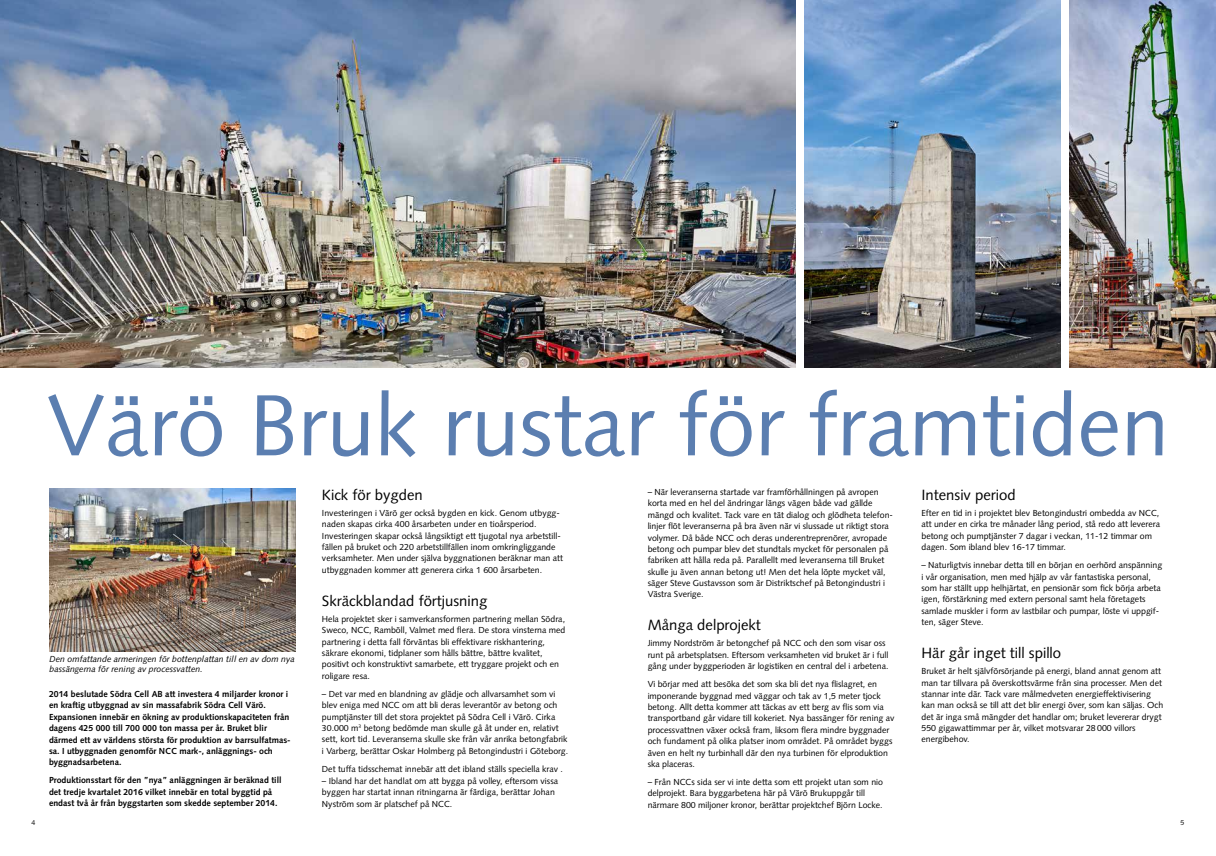
<style>
.page{position:relative;width:1216px;height:856px;background:#fff}
.page>*{position:absolute;margin:0;border:0;box-sizing:border-box;transform-origin:0 0}
.t1{font:86.62px "Syntax";color:#5b7eb0}
.t2{font:14.88px "Syntax";color:#000}
.t3{font:8.75px/11.4px "Syntax";color:#000}
.t4{font:700 8.75px/11.4px "Syntax";color:#000}
.t5{font:italic 8.75px/10.5px "Syntax";color:#000}
.t6{font:7px "Syntax";color:#000}
</style>
<div class="page">
<img style="left:0;top:0;width:795px;height:367px">
<img style="left:50px;top:488px;width:246px;height:163px">
<img style="left:1069px;top:0;width:146px;height:367px">
<img style="left:804px;top:0;width:256px;height:367px">
<h1 class="t1" style="left:47px;top:374px;width:1123px">Värö Bruk rustar för framtiden</h1>
<p class="t3" style="left:647px;top:486px;width:247px">– När leveranserna startade var framförhållningen på avropen korta med en hel del ändringar längs vägen både vad gällde mängd och kvalitet. Tack vare en tät dialog och glödheta telefon&shy;linjer flöt leveranserna på bra även när vi slussade ut riktigt stora volymer. Då både NCC och deras underentreprenörer, avropade betong och pumpar blev det stundtals mycket för personalen på fabriken att hålla reda på. Parallellt med leveranserna till Bruket skulle ju även annan betong ut! Men det hela löpte mycket väl, säger Steve Gustavsson som är Distriktschef på Betongindustri i Västra Sverige.</p>
<h2 class="t2" style="left:647px;top:616px;width:115px">Många delprojekt</h2>
<p class="t3" style="left:647px;top:638px;width:242px">Jimmy Nordström är betongchef på NCC och den som visar oss runt på arbetsplatsen. Eftersom verksamheten vid bruket är i full gång under byggperioden är logistiken en central del i arbetena.</p>
<p class="t3" style="left:647px;top:678px;width:248px">Vi börjar med att besöka det som ska bli det nya flislagret, en imponerande byggnad med väggar och tak av 1,5 meter tjock betong. Allt detta kommer att täckas av ett berg av flis som via transportband går vidare till kokeriet. Nya bassänger för rening av processvattnen växer också fram, liksom flera mindre byggnader och fundament på olika platser inom området. På området byggs även en helt ny turbinhall där den nya turbinen för elproduktion ska placeras.</p>
<p class="t3" style="left:647px;top:776px;width:237px">– Från NCCs sida ser vi inte detta som ett projekt utan som nio delprojekt. Bara byggarbetena här på Värö Brukuppgår till närmare 800 miljoner kronor, berättar projektchef Björn Locke.</p>
<h2 class="t2" style="left:322px;top:486px;width:102px">Kick för bygden</h2>
<p class="t3" style="left:322px;top:507px;width:242px">Investeringen i Värö ger också bygden en kick. Genom utbygg&shy;naden skapas cirka 400 årsarbeten under en tioårsperiod.<br>Investeringen skapar också långsiktigt ett tjugotal nya arbetstill&shy;fällen på bruket och 220 arbetstillfällen inom omkringliggande verksamheter. Men under själva byggnationen beräknar man att utbyggnaden kommer att generera cirka 1 600 årsarbeten.</p>
<h2 class="t2" style="left:322px;top:591px;width:167px">Skräckblandad förtjusning</h2>
<p class="t3" style="left:322px;top:613px;width:245px">Hela projektet sker i samverkansformen partnering mellan Södra, Sweco, NCC, Ramböll, Valmet med flera. De stora vinsterna med partnering i detta fall förväntas bli effektivare riskhantering, säkrare ekonomi, tidplaner som hålls bättre, bättre kvalitet, positivt och konstruktivt samarbete, ett tryggare projekt och en roligare resa.</p>
<p class="t3" style="left:322px;top:688px;width:248px">– Det var med en blandning av glädje och allvarsamhet som vi blev eniga med NCC om att bli deras leverantör av betong och pumptjänster till det stora projektet på Södra Cell i Värö. Cirka 30.000 m<sup>3</sup> betong bedömde man skulle gå åt under en, relativt sett, kort tid. Leveranserna skulle ske från vår anrika betongfabrik i Varberg, berättar Oskar Holmberg på Betongindustri i Göteborg.</p>
<p class="t3" style="left:322px;top:763px;width:242px">Det tuffa tidsschemat innebär att det ibland ställs speciella krav .</p>
<p class="t3" style="left:322px;top:775px;width:238px">– Ibland har det handlat om att bygga på volley, eftersom vissa byggen har startat innan ritningarna är färdiga, berättar Johan<br>Nyström som är platschef på NCC.</p>
<h2 class="t2" style="left:921px;top:486px;width:96px">Intensiv period</h2>
<p class="t3" style="left:921px;top:507px;width:240px">Efter en tid in i projektet blev Betongindustri ombedda av NCC, att under en cirka tre månader lång period, stå redo att leverera betong och pumptjänster 7 dagar i veckan, 11-12 timmar om dagen. Som ibland blev 16-17 timmar.</p>
<p class="t3" style="left:921px;top:559px;width:242px">– Naturligtvis innebar detta till en början en oerhörd anspänning i vår organisation, men med hjälp av vår fantastiska personal, som har ställt upp helhjärtat, en pensionär som fick börja arbeta igen, förstärkning med extern personal samt hela företagets samlade muskler i form av lastbilar och pumpar, löste vi uppgif&shy;ten, säger Steve.</p>
<h2 class="t2" style="left:921px;top:644px;width:141px">Här går inget till spillo</h2>
<p class="t3" style="left:921px;top:665px;width:243px">Bruket är helt självförsörjande på energi, bland annat genom att man tar tillvara på överskottsvärme från sina processer. Men det stannar inte där. Tack vare målmedveten energieffektivisering kan man också se till att det blir energi över, som kan säljas. Och det är inga små mängder det handlar om; bruket levererar drygt 550 gigawattimmar per år, vilket motsvarar 28 000 villors energibehov.</p>
<p class="t5" style="left:50px;top:653px;width:247px">Den omfattande armeringen för bottenplattan till en av dom nya bassängerna för rening av processvatten.</p>
<p class="t4" style="left:49px;top:688px;width:243px">2014 beslutade Södra Cell AB att investera 4 miljarder kronor i en kraftig utbyggnad av sin massafabrik Södra Cell Värö.<br>Expansionen innebär en ökning av produktionskapaciteten från dagens 425 000 till 700 000 ton massa per år. Bruket blir därmed ett av världens största för produktion av barrsulfatmas&shy;sa. I utbyggnaden genomför NCC mark-, anläggnings- och byggnadsarbetena.</p>
<p class="t4" style="left:49px;top:774px;width:234px">Produktionsstart för den ”nya” anläggningen är beräknad till det tredje kvartalet 2016 vilket innebär en total byggtid på endast två år från byggstarten som skedde september 2014.</p>
<p class="t6" style="left:32px;top:818px;width:5px">4</p>
<p class="t6" style="left:1180px;top:818px;width:5px">5</p>
</div>
